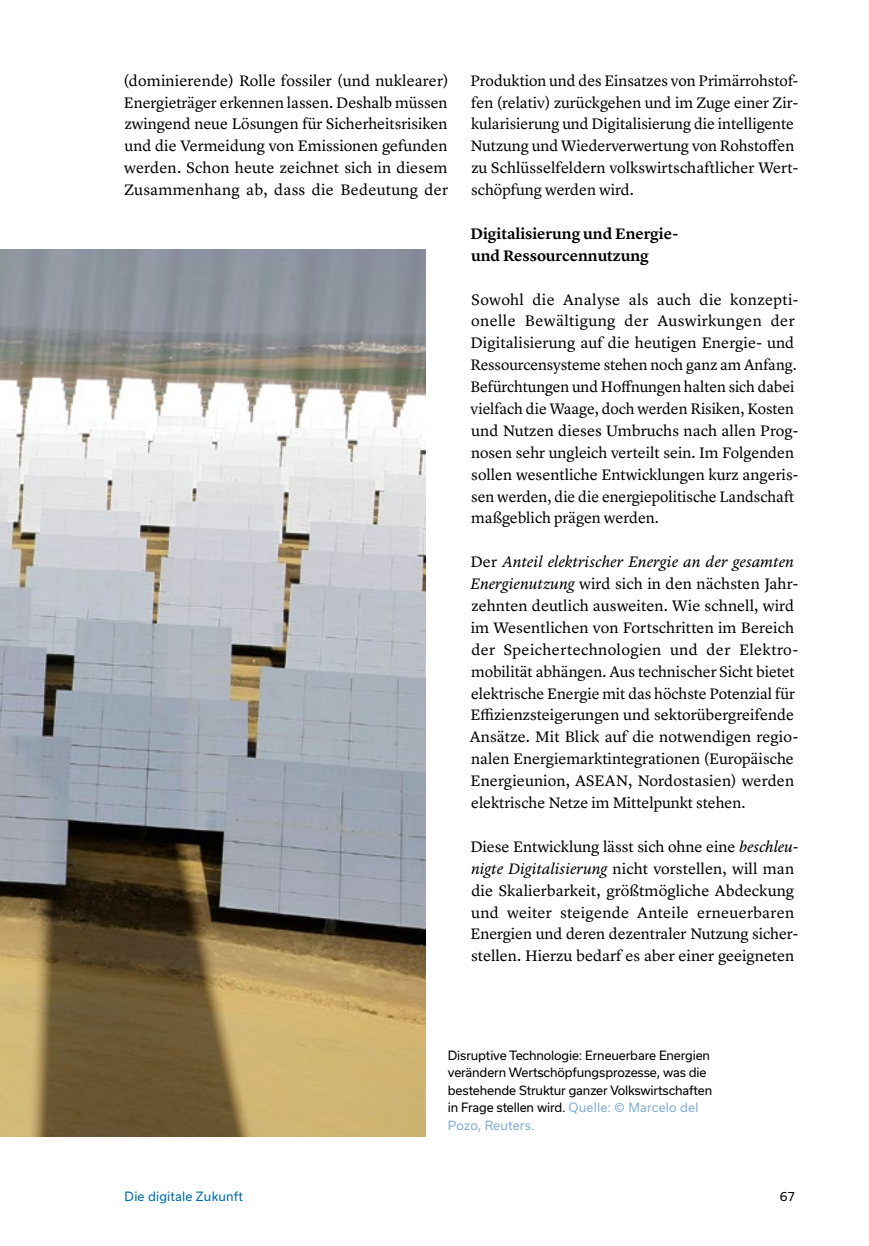
<style>
.page{position:relative;width:869px;height:1246px;background:#fff}
.page>*{position:absolute;margin:0;border:0;box-sizing:border-box;transform-origin:0 0}
.t1{font:15.75px/21.9px "Lyon Text";color:#000}
.t2{font:600 15.75px/21.9px "Lyon Text";color:#000}
.t3{font:12.25px/17.5px "Usual";letter-spacing:-.01em;color:#000}
.t4{font:12.25px "Usual";letter-spacing:.015em;color:#006ca6}
.s1{font-style:italic}
.s2{color:#85aed2}
</style>
<div class="page">
<img style="left:0;top:250px;width:425px;height:886px">
<p class="t1" style="left:123px;top:68px;width:327px;text-align:justify">(dominierende) Rolle fossiler (und nuklearer)<br>Energieträger erkennen lassen. Deshalb müssen zwingend neue Lösungen für Sicherheitsrisiken und die Vermeidung von Emissionen gefunden werden. Schon heute zeichnet sich in diesem Zusammenhang ab, dass die Bedeutung der</p>
<p class="t1" style="left:470px;top:68px;width:329px">Produktion und des Einsatzes von Primärrohstof&shy;fen (relativ) zurückgehen und im Zuge einer Zir&shy;kularisierung und Digitalisierung die intelligente Nutzung und Wiederverwertung von Rohstoffen zu Schlüsselfeldern volkswirtschaftlicher Wert&shy;schöpfung werden wird.</p>
<p class="t2" style="left:470px;top:221px;width:209px">Digitalisierung und Energie&shy;und Ressourcennutzung</p>
<p class="t1" style="left:470px;top:287px;width:329px">Sowohl die Analyse als auch die konzepti&shy;onelle Bewältigung der Auswirkungen der Digitalisierung auf die heutigen Energie- und Ressourcensysteme stehen noch ganz am Anfang.<br>Befürchtungen und Hoffnungen halten sich dabei vielfach die Waage, doch werden Risiken, Kosten und Nutzen dieses Umbruchs nach allen Prog&shy;nosen sehr ungleich verteilt sein. Im Folgenden sollen wesentliche Entwicklungen kurz angeris&shy;sen werden, die die energiepolitische Landschaft maßgeblich prägen werden.</p>
<p class="t1" style="left:469px;top:549px;width:330px">Der <span class="s1">Anteil elektrischer Energie an der gesamten Energienutzung</span> wird sich in den nächsten Jahr&shy;zehnten deutlich ausweiten. Wie schnell, wird im Wesentlichen von Fortschritten im Bereich der Speichertechnologien und der Elektro&shy;mobilität abhängen. Aus technischer Sicht bietet elektrische Energie mit das höchste Potenzial für Effizienzsteigerungen und sektorübergreifende Ansätze. Mit Blick auf die notwendigen regio&shy;nalen Energiemarktintegrationen (Europäische Energieunion, ASEAN, Nordostasien) werden elektrische Netze im Mittelpunkt stehen.</p>
<p class="t1" style="left:470px;top:834px;width:329px">Diese Entwicklung lässt sich ohne eine <span class="s1">beschleu&shy;nigte Digitalisierung</span> nicht vorstellen, will man die Skalierbarkeit, größtmögliche Abdeckung und weiter steigende Anteile erneuerbaren Energien und deren dezentraler Nutzung sicher&shy;stellen. Hierzu bedarf es aber einer geeigneten</p>
<p class="t3" style="left:447px;top:1045px;width:266px">Disruptive Technologie: Erneuerbare Energien verändern Wertschöpfungsprozesse, was die bestehende Struktur ganzer Volkswirtschaften in Frage stellen wird. <span class="s2">Quelle: © Marcelo del Pozo, Reuters.</span></p>
<p class="t4" style="left:125px;top:1188px;width:120px">Die digitale Zukunft</p>
<p class="t3" style="left:779px;top:1186px;width:17px">67</p>
</div>
